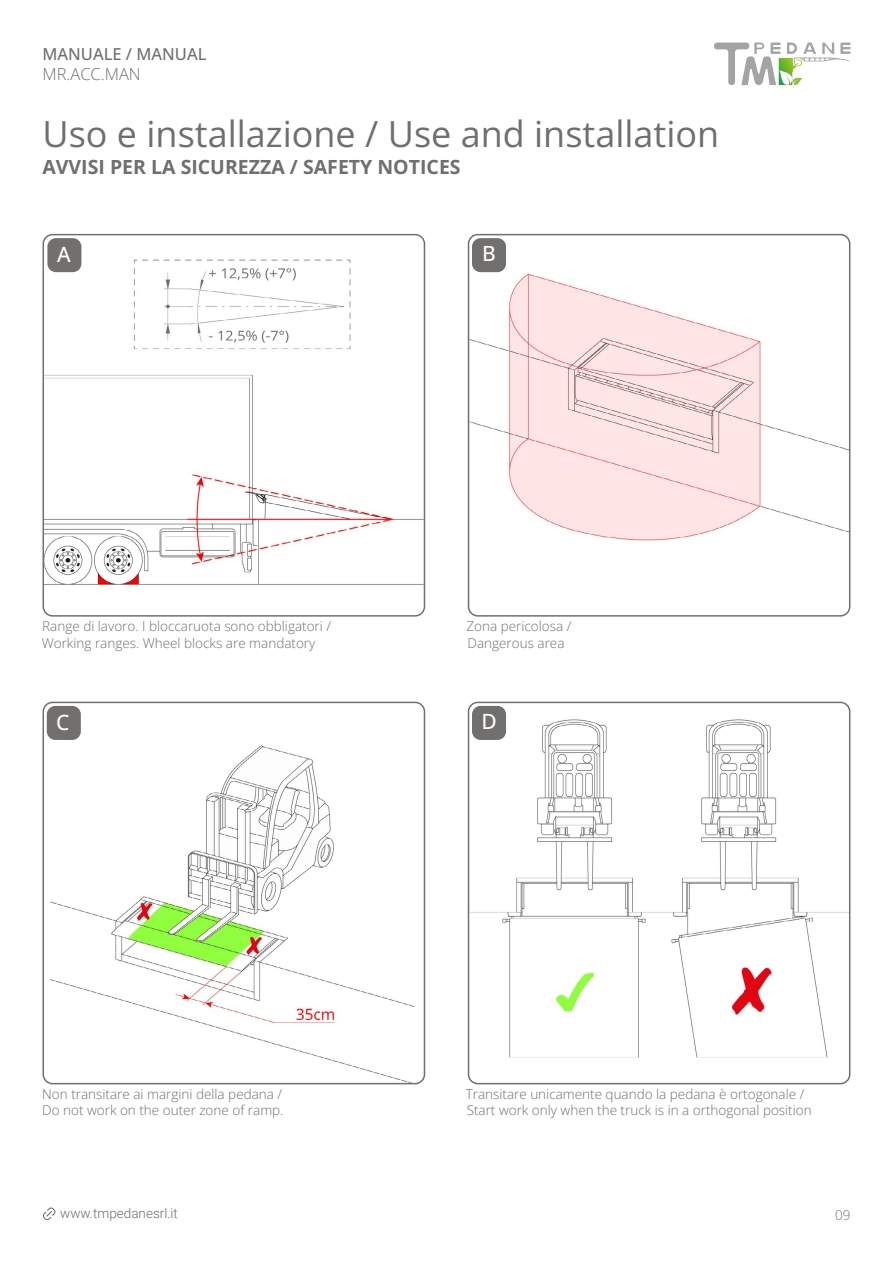
<style>
.page{position:relative;width:893px;height:1263px;background:#fff}
.page>*{position:absolute;margin:0;border:0;box-sizing:border-box;transform-origin:0 0}
.t1{font:36px "Open Sans";color:#706f6f}
.t2{font:500 21px "Open Sans";color:#fff}
.t3{font:700 19.5px "Open Sans";color:#706f6f}
.t4{font:500 16.5px "Open Sans";color:#706f6f}
.t5{font:300 16.5px "Open Sans";color:#706f6f}
.t6{font:300 13.5px/16.5px "Open Sans";color:#706f6f}
.t7{font:300 13.5px "Roboto";color:#706f6f}
</style>
<div class="page">
<svg style="left:714px;top:43px;width:136px;height:42px"></svg>
<svg style="left:43px;top:1207px;width:13px;height:13px"></svg>
<img style="left:471px;top:235px;width:378px;height:306px">
<div style="left:468px;top:234px;width:382px;height:383px;border:2px solid #706f6f;border-radius:9px"></div>
<img style="left:44px;top:235px;width:378px;height:379px">
<div style="left:43px;top:234px;width:382px;height:383px;border:2px solid #71706f;border-radius:9px"></div>
<div style="left:47px;top:238px;width:34px;height:34px;background:#71706f;border-radius:9px"></div>
<div style="left:472px;top:238px;width:34px;height:34px;background:#71706f;border-radius:9px"></div>
<img style="left:469px;top:703px;width:380px;height:354px">
<div style="left:468px;top:702px;width:382px;height:382px;border:2px solid #706f6f;border-radius:9px"></div>
<img style="left:50px;top:734px;width:364px;height:347px">
<div style="left:43px;top:702px;width:382px;height:382px;border:2px solid #71706f;border-radius:9px"></div>
<div style="left:47px;top:706px;width:34px;height:34px;background:#71706f;border-radius:9px"></div>
<div style="left:472px;top:706px;width:34px;height:34px;background:#71706f;border-radius:9px"></div>
<p class="t4" style="left:43px;top:43px;width:165px">MANUALE / MANUAL</p>
<p class="t5" style="left:43px;top:63px;width:100px">MR.ACC.MAN</p>
<h1 class="t1" style="left:43px;top:109px;width:678px">Uso e installazione / Use and installation</h1>
<h3 class="t3" style="left:43px;top:153px;width:420px">AVVISI PER LA SICUREZZA / SAFETY NOTICES</h3>
<h2 class="t2" style="left:57px;top:240px;width:15px">A</h2>
<h2 class="t2" style="left:482px;top:239px;width:15px">B</h2>
<p class="t6" style="left:42px;top:617px;width:291px">Range di lavoro. I bloccaruota sono obbligatori /<br>Working ranges. Wheel blocks are mandatory</p>
<p class="t6" style="left:466px;top:617px;width:106px">Zona pericolosa /<br>Dangerous area</p>
<h2 class="t2" style="left:56px;top:708px;width:15px">C</h2>
<h2 class="t2" style="left:481px;top:707px;width:17px">D</h2>
<p class="t6" style="left:42px;top:1085px;width:243px">Non transitare ai margini della pedana /<br>Do not work on the outer zone of ramp.</p>
<p class="t6" style="left:466px;top:1085px;width:348px">Transitare unicamente quando la pedana è ortogonale /<br>Start work only when the truck is in a orthogonal position</p>
<p class="t7" style="left:60px;top:1203px;width:119px">www.tmpedanesrl.it</p>
<p class="t6" style="left:835px;top:1207px;width:17px">09</p>
</div>
